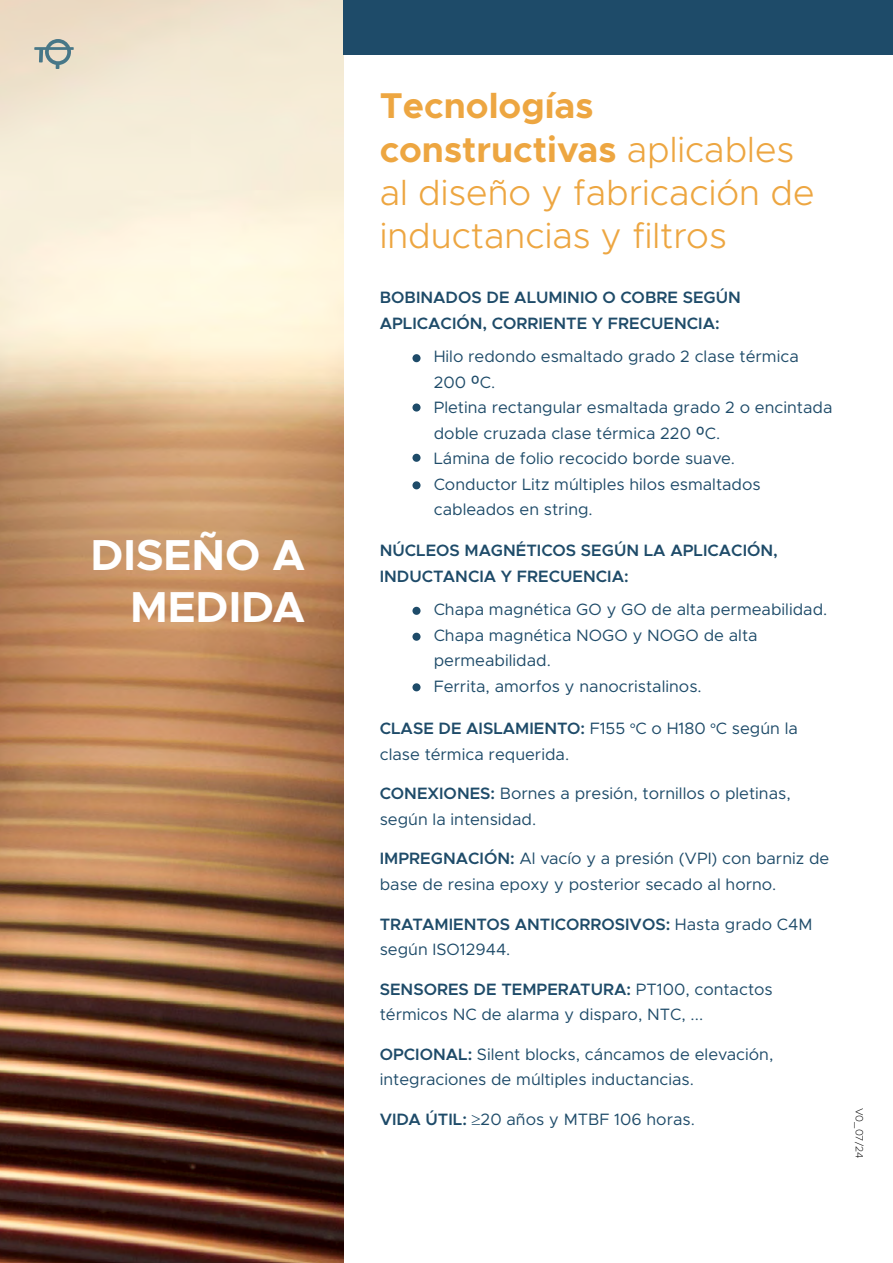
<style>
.page{position:relative;width:893px;height:1263px;background:#fff}
.page>*{position:absolute;margin:0;border:0;box-sizing:border-box;transform-origin:0 0}
.t1{font:700 43.5px/52.2px "Metropolis";color:#fff;text-align:right}
.t2{font:300 36px/43.2px "Metropolis";color:#eda641}
.t3{font:16.5px/25.5px "Metropolis";color:#1e4b69}
.t4{font:600 16.5px/25.5px "Metropolis";color:#1e4b69}
.t5{font:200 10.5px "Metropolis";color:#000}
.s1{font-weight:700}
.s2{font-family:"MS Reference Sans Serif"}
.s3{font-weight:600}
.s4{font-family:"Tw Cen"}
.s5{font-weight:400}
</style>
<div class="page">
<img style="left:0;top:0;width:343px;height:1263px">
<div style="left:343px;top:0;width:550px;height:54px;background:#1e4b69"></div>
<div style="left:412px;top:354px;width:9px;height:8px;background:#1e4b69;border-radius:50%"></div>
<svg style="left:412px;top:403px;width:9px;height:9px"></svg>
<div style="left:412px;top:454px;width:9px;height:8px;background:#1e4b69;border-radius:50%"></div>
<div style="left:412px;top:481px;width:9px;height:8px;background:#1e4b69;border-radius:50%"></div>
<div style="left:412px;top:607px;width:9px;height:8px;background:#1e4b69;border-radius:50%"></div>
<div style="left:412px;top:633px;width:9px;height:8px;background:#1e4b69;border-radius:50%"></div>
<div style="left:412px;top:683px;width:9px;height:8px;background:#1e4b69;border-radius:50%"></div>
<svg style="left:34px;top:39px;width:40px;height:30px"></svg>
<h1 class="t1" style="left:90px;top:529px;width:216px">DISEÑO A<br>MEDIDA</h1>
<h2 class="t2" style="left:380px;top:84px;width:436px"><span class="s1">Tecnologías constructivas</span> aplicables al diseño y fabricación de inductancias y filtros</h2>
<p class="t4" style="left:380px;top:285px;width:363px">BOBINADOS DE ALUMINIO O COBRE SEGÚN<br>APLICACIÓN, CORRIENTE Y FRECUENCIA:</p>
<p class="t3" style="left:434px;top:344px;width:400px">Hilo redondo esmaltado grado 2 clase térmica 200 <span class="s2">º</span>C.<br>Pletina rectangular esmaltada grado 2 o encintada doble cruzada clase térmica 220 <span class="s2">º</span>C.<br>Lámina de folio recocido borde suave.<br>Conductor Litz múltiples hilos esmaltados cableados en string.</p>
<p class="t4" style="left:380px;top:538px;width:400px">NÚCLEOS MAGNÉTICOS SEGÚN LA APLICACIÓN,<br>INDUCTANCIA Y FRECUENCIA:</p>
<p class="t3" style="left:434px;top:597px;width:395px">Chapa magnética GO y GO de alta permeabilidad.<br>Chapa magnética NOGO y NOGO de alta permeabilidad.<br>Ferrita, amorfos y nanocristalinos.</p>
<p class="t3" style="left:380px;top:716px;width:420px"><span class="s3">CLASE DE AISLAMIENTO:</span> F155 <span class="s4">º</span>C o H180 <span class="s4">º</span>C según la clase térmica requerida.</p>
<p class="t3" style="left:380px;top:781px;width:412px"><span class="s3">CONEXIONES:</span> Bornes a presión, tornillos o pletinas, según la intensidad.</p>
<p class="t3" style="left:380px;top:846px;width:451px"><span class="s3">IMPREGNACIÓN:</span> Al vacío y a presión (VPI) con barniz de base de resina epoxy y posterior secado al horno.</p>
<p class="t4" style="left:380px;top:911px;width:434px">TRATAMIENTOS ANTICORROSIVOS: <span class="s5">Hasta grado C4M según ISO12944.</span></p>
<p class="t3" style="left:380px;top:976px;width:394px"><span class="s3">SENSORES DE TEMPERATURA:</span> PT100, contactos térmicos NC de alarma y disparo, NTC, ...</p>
<p class="t3" style="left:380px;top:1041px;width:395px"><span class="s3">OPCIONAL:</span> Silent blocks, cáncamos de elevación, integraciones de múltiples inductancias.</p>
<p class="t3" style="left:380px;top:1106px;width:317px"><span class="s3">VIDA ÚTIL:</span> ≥20 años y MTBF 106 horas.</p>
<p class="t5" style="left:866px;top:1108px;width:52px;rotate:90deg">V0_07/24</p>
</div>
